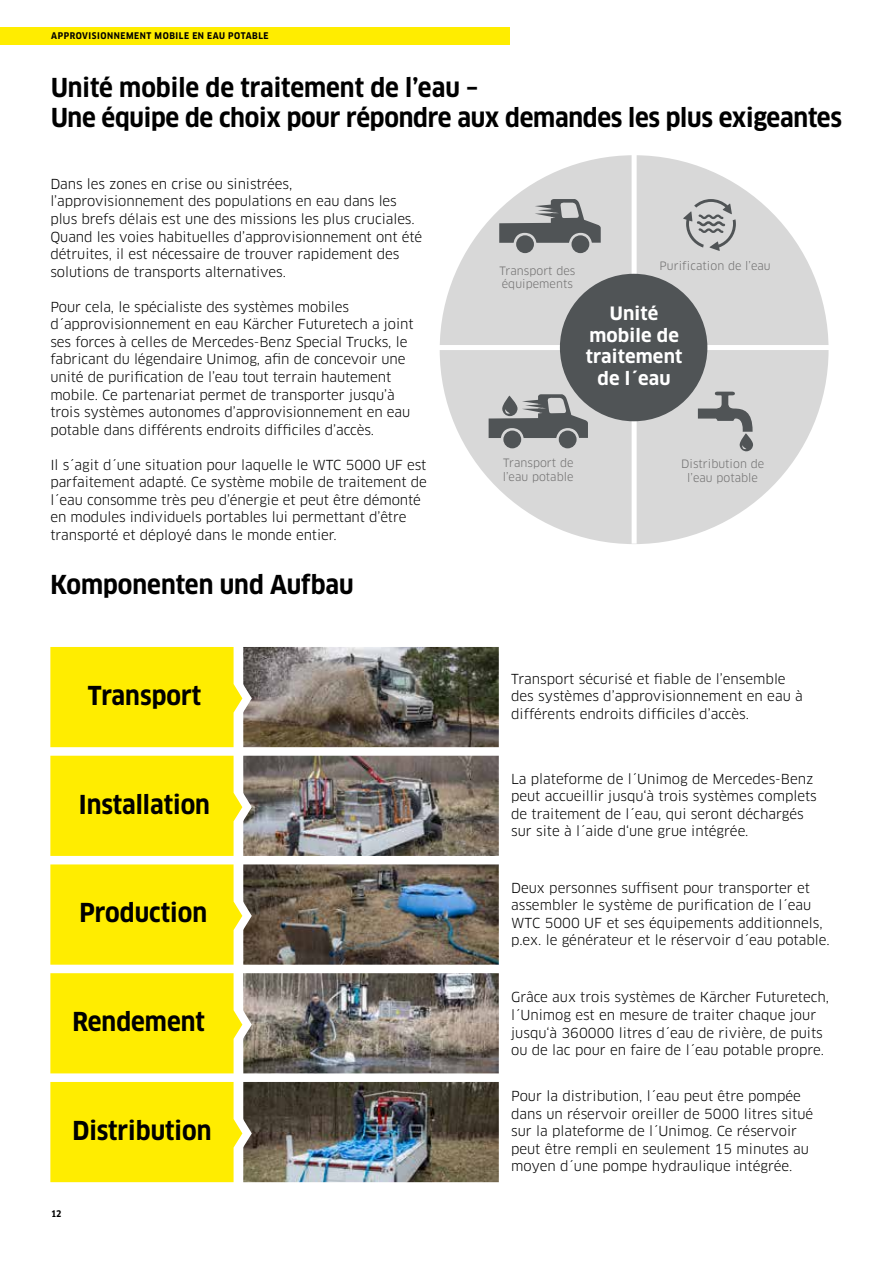
<style>
.page{position:relative;width:893px;height:1263px;background:#fff}
.page>*{position:absolute;margin:0;border:0;box-sizing:border-box;transform-origin:0 0}
.t1{font:700 25.5px/30.6px "Clan Pro Narr";color:#000}
.t2{font:700 18px/21.9px "Clan Pro";letter-spacing:.01em;color:#fff;text-align:center}
.t3{font:13.5px/17.5px "Clan Pro";letter-spacing:-.005em;color:#000}
.t4{font:11.25px/13.5px "Clan Pro";letter-spacing:.005em;color:#706f6f}
.t5{font:700 9px "Clan Pro Narr";letter-spacing:.06em;color:#000}
</style>
<div class="page">
<div style="left:0;top:27px;width:510px;height:18px;background:#ffed00"></div>
<img style="left:252px;top:647px;width:247px;height:100px">
<svg style="left:50px;top:647px;width:202px;height:100px;background:#f9e80f"></svg>
<img style="left:252px;top:864px;width:247px;height:101px">
<svg style="left:50px;top:864px;width:202px;height:101px;background:#f8e710"></svg>
<img style="left:252px;top:756px;width:247px;height:100px">
<svg style="left:50px;top:756px;width:202px;height:100px;background:#fae910"></svg>
<img style="left:252px;top:973px;width:247px;height:100px">
<svg style="left:50px;top:973px;width:202px;height:100px;background:#fae911"></svg>
<img style="left:252px;top:1082px;width:247px;height:100px">
<svg style="left:50px;top:1082px;width:202px;height:100px;background:#f8e70e"></svg>
<div style="left:440px;top:155px;width:388px;height:389px;background:#d8d8d8;border-radius:50%"></div>
<div style="left:438px;top:345px;width:392px;height:5px;background:#fff"></div>
<div style="left:632px;top:153px;width:5px;height:391px;background:#fff"></div>
<div style="left:560px;top:274px;width:147px;height:147px;background:#505456;border-radius:50%"></div>
<div style="left:571px;top:235px;width:18px;height:18px;background:#505456;border-radius:50%"></div>
<div style="left:516px;top:235px;width:18px;height:18px;background:#505456;border-radius:50%"></div>
<svg style="left:499px;top:199px;width:102px;height:44px"></svg>
<svg style="left:697px;top:392px;width:56px;height:59px"></svg>
<div style="left:559px;top:431px;width:18px;height:17px;background:#505456;border-radius:50%"></div>
<div style="left:503px;top:431px;width:18px;height:17px;background:#505456;border-radius:50%"></div>
<svg style="left:489px;top:394px;width:99px;height:44px"></svg>
<svg style="left:683px;top:199px;width:53px;height:52px"></svg>
<p class="t5" style="left:51px;top:31px;width:219px">APPROVISIONNEMENT MOBILE EN EAU POTABLE</p>
<h1 class="t1" style="left:51px;top:72px;width:792px">Unité mobile de traitement de l’eau –<br>Une équipe de choix pour répondre aux demandes les plus exigeantes</h1>
<p class="t3" style="left:50px;top:175px;width:373px">Dans les zones en crise ou sinistrées, l’approvisionnement des populations en eau dans les plus brefs délais est une des missions les plus cruciales.<br>Quand les voies habituelles d’approvisionnement ont été détruites, il est nécessaire de trouver rapidement des solutions de transports alternatives.</p>
<p class="t3" style="left:50px;top:298px;width:365px">Pour cela, le spécialiste des systèmes mobiles d´approvisionnement en eau Kärcher Futuretech a joint ses forces à celles de Mercedes-Benz Special Trucks, le fabricant du légendaire Unimog, afin de concevoir une unité de purification de l’eau tout terrain hautement mobile. Ce partenariat permet de transporter jusqu’à trois systèmes autonomes d’approvisionnement en eau potable dans différents endroits difficiles d’accès.</p>
<p class="t3" style="left:50px;top:456px;width:378px">Il s´agit d´une situation pour laquelle le WTC 5000 UF est parfaitement adapté. Ce système mobile de traitement de l´eau consomme très peu d’énergie et peut être démonté en modules individuels portables lui permettant d’être transporté et déployé dans le monde entier.</p>
<h1 class="t1" style="left:50px;top:570px;width:305px">Komponenten und Aufbau</h1>
<h1 class="t1" style="left:88px;top:680px;width:115px">Transport</h1>
<h1 class="t1" style="left:79px;top:789px;width:133px">Installation</h1>
<h1 class="t1" style="left:79px;top:898px;width:129px">Production</h1>
<h1 class="t1" style="left:72px;top:1007px;width:134px">Rendement</h1>
<h1 class="t1" style="left:72px;top:1115px;width:141px">Distribution</h1>
<p class="t5" style="left:51px;top:1209px;width:12px">12</p>
<p class="t4" style="left:499px;top:264px;width:78px">Transport des équipements</p>
<p class="t4" style="left:660px;top:259px;width:113px">Purification de l’eau</p>
<h2 class="t2" style="left:586px;top:302px;width:98px">Unité mobile de traitement de l´eau</h2>
<p class="t4" style="left:503px;top:456px;width:72px">Transport de l’eau potable</p>
<p class="t4" style="left:681px;top:458px;width:85px;text-align:center">Distribution de l’eau potable</p>
<p class="t3" style="left:511px;top:670px;width:293px">Transport sécurisé et fiable de l’ensemble des systèmes d’approvisionnement en eau à différents endroits difficiles d’accès.</p>
<p class="t3" style="left:511px;top:770px;width:307px">La plateforme de l´Unimog de Mercedes-Benz peut accueillir jusqu‘à trois systèmes complets de traitement de l´eau, qui seront déchargés sur site à l´aide d‘une grue intégrée.</p>
<p class="t3" style="left:511px;top:879px;width:320px">Deux personnes suffisent pour transporter et assembler le système de purification de l´eau WTC 5000 UF et ses équipements additionnels, p.ex. le générateur et le réservoir d´eau potable.</p>
<p class="t3" style="left:511px;top:989px;width:320px">Grâce aux trois systèmes de Kärcher Futuretech, l´Unimog est en mesure de traiter chaque jour jusqu‘à 360000 litres d´eau de rivière, de puits ou de lac pour en faire de l´eau potable propre.</p>
<p class="t3" style="left:511px;top:1087px;width:304px">Pour la distribution, l´eau peut être pompée dans un réservoir oreiller de 5000 litres situé sur la plateforme de l´Unimog. Ce réservoir peut être rempli en seulement 15 minutes au moyen d´une pompe hydraulique intégrée.</p>
</div>
